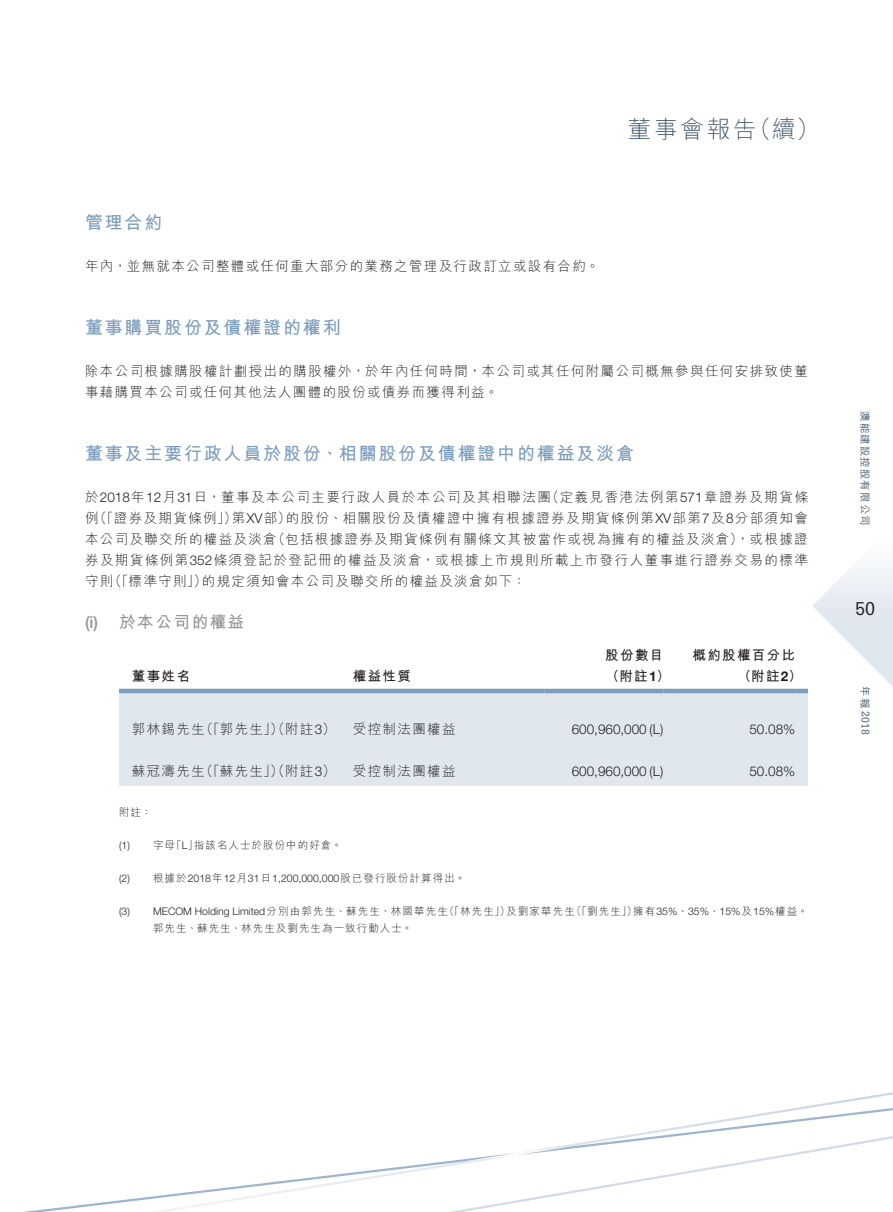
<style>
.page{position:relative;width:893px;height:1212px;background:#fff}
.page>*{position:absolute;margin:0;border:0;box-sizing:border-box;transform-origin:0 0}
.t1{font:300 24px "M Hei HK";letter-spacing:.1em;color:#475d72}
.t2{font:700 18px "M Hei HK";letter-spacing:.1em;color:#7c9dbd}
.t3{font:18px "Glypha LT Std";color:#231f20}
.t4{font:700 16.5px "M Hei HK";letter-spacing:.1em;color:#939598}
.t5{font:500 16.5px "Helvetica Neue LT Std";color:#939598}
.t6{font:300 13.5px/21px "M Hei HK";letter-spacing:.105em;color:#231f20}
.t7{font:300 13.5px "Helvetica Neue LT Std";color:#231f20}
.t8{font:700 13.5px/21px "M Hei HK";letter-spacing:.1em;color:#231f20}
.t9{font:300 10.5px "Helvetica Neue LT Std";color:#231f20}
.t10{font:300 10.5px "M Hei HK";letter-spacing:.1em;color:#231f20}
.t11{font:500 10.5px "M Hei HK";letter-spacing:.1em;color:#475d72}
.t12{font:10.5px "Glypha LT Std";color:#475d72}
.s1{font-family:"Helvetica Neue LT Std"}
.s2{font-family:"M Hei HK"}
.s3{font-family:"M Hei HK";font-weight:500}
</style>
<div class="page">
<svg style="left:812px;top:565px;width:81px;height:122px"></svg>
<svg style="left:23px;top:1092px;width:870px;height:120px"></svg>
<div style="left:119px;top:693px;width:689px;height:93px;background:#e0e7ef"></div>
<hr style="left:119px;top:689px;width:234px;height:4px;background:#7c9dbd">
<hr style="left:353px;top:689px;width:191px;height:4px;background:#7c9dbd">
<hr style="left:544px;top:689px;width:119px;height:4px;background:#7c9dbd">
<hr style="left:663px;top:689px;width:13px;height:4px;background:#7c9dbd">
<hr style="left:676px;top:689px;width:119px;height:4px;background:#7c9dbd">
<hr style="left:795px;top:689px;width:13px;height:4px;background:#7c9dbd">
<h2 class="t2" style="left:85px;top:209px;width:79px">管理合約</h2>
<p class="t6" style="left:85px;top:255px;width:516px">年內，並無就本公司整體或任何重大部分的業務之管理及行政訂立或設有合約。</p>
<h1 class="t1" style="left:748px;top:117px;width:73px">（續(</h1>
<h1 class="t1" style="left:627px;top:117px;width:131px">董事會報告</h1>
<h2 class="t2" style="left:85px;top:314px;width:257px">董事購買股份及債權證的權利</h2>
<p class="t6" style="left:85px;top:360px;width:724px">除本公司根據購股權計劃授出的購股權外，於年內任何時間，本公司或其任何附屬公司概無參與任何安排致使董事藉購買本公司或任何其他法人團體的股份或債券而獲得利益。</p>
<h2 class="t2" style="left:85px;top:440px;width:551px">董事及主要行政人員於股份、相關股份及債權證中的權益及淡倉</h2>
<p class="t6" style="left:546px;top:486px;width:263px">（定義見香港法例第<span class="s1">571</span>章證券及期貨條</p>
<p class="t6" style="left:286px;top:486px;width:523px;text-indent:-201px">於<span class="s1">2018</span>年<span class="s1">12</span>月<span class="s1">31</span>日，董事及本公司主要行政人員於本公司及其相聯法團<br>的股份、相關股份及債權證中擁有根據證券及期貨條例第<span class="s1">XV</span>部第<span class="s1">7</span>及<span class="s1">8</span>分部須知會</p>
<p class="t6" style="left:93px;top:507px;width:145px">（「證券及期貨條例」）</p>
<p class="t6" style="left:232px;top:507px;width:61px">第<span class="s1">XV</span>部）</p>
<p class="t6" style="left:85px;top:507px;width:15px">例</p>
<p class="t6" style="left:272px;top:528px;width:537px">（包括根據證券及期貨條例有關條文其被當作或視為擁有的權益及淡倉，）或根據證</p>
<p class="t6" style="left:85px;top:528px;width:193px">本公司及聯交所的權益及淡倉</p>
<p class="t6" style="left:85px;top:549px;width:724px">券及期貨條例第<span class="s1">352</span>條須登記於登記冊的權益及淡倉，或根據上市規則所載上市發行人董事進行證券交易的標準</p>
<p class="t6" style="left:202px;top:570px;width:326px">的規定須知會本公司及聯交所的權益及淡倉如下：</p>
<p class="t6" style="left:108px;top:570px;width:100px">（「標準守則」）</p>
<p class="t6" style="left:85px;top:570px;width:30px">守則</p>
<p class="t5" style="left:85px;top:612px;width:15px">) i(</p>
<p class="t4" style="left:119px;top:610px;width:127px">於本公司的權益</p>
<p class="t8" style="left:132px;top:664px;width:60px">董事姓名</p>
<p class="t8" style="left:353px;top:664px;width:60px">權益性質</p>
<p class="t6" style="left:200px;top:718px;width:138px">（「郭先生」）（附註 ）<span class="s1">3</span></p>
<p class="t6" style="left:132px;top:718px;width:74px">郭林錫先生</p>
<p class="t6" style="left:200px;top:760px;width:138px">（「蘇先生」）（附註 ）<span class="s1">3</span></p>
<p class="t6" style="left:132px;top:760px;width:74px">蘇冠濤先生</p>
<p class="t10" style="left:119px;top:807px;width:34px">附註：</p>
<p class="t10" style="left:194px;top:840px;width:150px">指該名人士於股份中的好倉。</p>
<p class="t10" style="left:153px;top:840px;width:24px">字母</p>
<p class="t10" style="left:171px;top:840px;width:28px">「」<span class="s1">L</span></p>
<p class="t9" style="left:119px;top:839px;width:12px">1( )</p>
<p class="t6" style="left:353px;top:718px;width:104px">受控制法團權益</p>
<p class="t6" style="left:353px;top:760px;width:104px">受控制法團權益</p>
<p class="t9" style="left:119px;top:872px;width:12px">2( )</p>
<p class="t9" style="left:153px;top:872px;width:314px"><span class="s2">根據於</span>2018<span class="s2">年</span>12<span class="s2">月</span>31<span class="s2">日</span>1,200,000,000<span class="s2">股已發行股份計算得出。</span></p>
<p class="t8" style="left:605px;top:643px;width:66px">股份數目（附註 (<span class="s1">1</span></p>
<p class="t8" style="left:738px;top:643px;width:66px;text-indent:-45px">概約股權百分比（附註 (<span class="s1">2</span></p>
<p class="t7" style="left:572px;top:720px;width:93px">600,960,000 (L(</p>
<p class="t7" style="left:572px;top:762px;width:93px">600,960,000 (L(</p>
<p class="t7" style="left:749px;top:720px;width:47px">50.08%</p>
<p class="t7" style="left:749px;top:762px;width:47px">50.08%</p>
<p class="t9" style="left:119px;top:905px;width:12px">3( )</p>
<p class="t9" style="left:633px;top:905px;width:176px"><span class="s2">擁有</span>35%<span class="s2">、</span>35%<span class="s2">、</span>15%<span class="s2">及</span>15%<span class="s2">權益。</span></p>
<p class="t10" style="left:444px;top:906px;width:67px">（「林先生」）</p>
<p class="t10" style="left:571px;top:906px;width:67px">（「劉先生」）</p>
<p class="t10" style="left:506px;top:906px;width:71px">及劉家華先生</p>
<p class="t9" style="left:153px;top:905px;width:296px">MECOM Holding Limited<span class="s2">分別由郭先生、蘇先生、林國華先生</span></p>
<p class="t10" style="left:153px;top:922px;width:261px">郭先生、蘇先生、林先生及劉先生為一致行動人士。</p>
<p class="t11" style="left:873px;top:411px;width:116px;rotate:90deg">澳能建設控股有限公司</p>
<h2 class="t3" style="left:855px;top:598px;width:22px">50</h2>
<p class="t12" style="left:872px;top:686px;width:50px;rotate:90deg"><span class="s3">年報</span> 2018</p>
</div>
